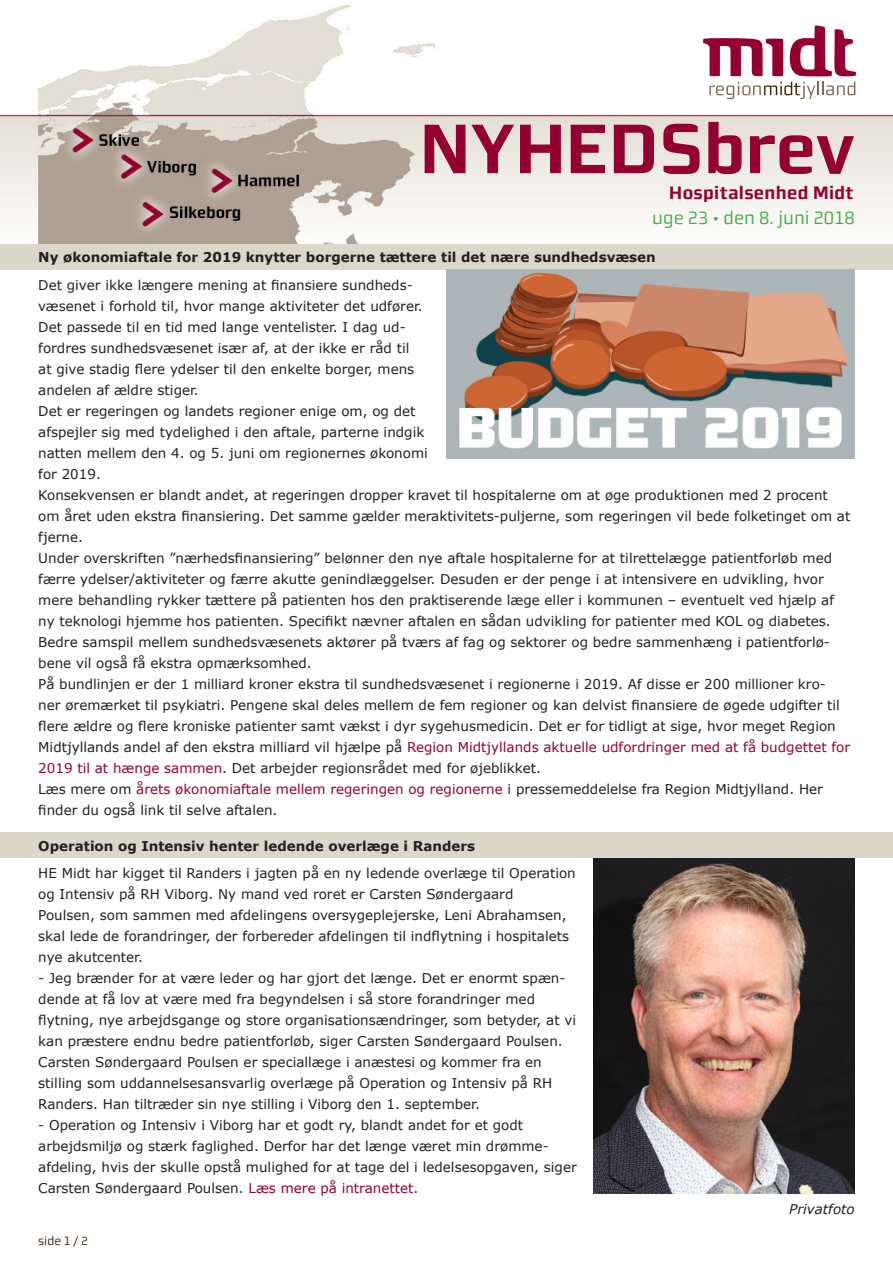
<style>
.page{position:relative;width:893px;height:1263px;background:#fff}
.page>*{position:absolute;margin:0;border:0;box-sizing:border-box;transform-origin:0 0}
.t1{font:700 70.05px "midtsans";color:#940130}
.t2{font:18px "midtsans";color:#40ae49}
.t3{font:700 18px "midtsans";letter-spacing:.02em;color:#940130}
.brod{font:13.5px/21px "Verdana";color:#231f20}
.overskrift{font:700 13.5px "Verdana";color:#231f20}
.billede{font:italic 13.5px "Verdana";color:#231f20}
.t4{font:12px "midtsans";color:#3d2408}
.s1{color:#940130}
</style>
<div class="page">
<img style="left:0;top:5px;width:893px;height:238px">
<svg style="left:703px;top:25px;width:153px;height:74px"></svg>
<div style="left:0;top:244px;width:893px;height:25px;background:#dcd8c9"></div>
<img style="left:446px;top:269px;width:409px;height:189px">
<img style="left:594px;top:858px;width:261px;height:335px">
<div style="left:0;top:832px;width:893px;height:26px;background:#dcd8c9"></div>
<h1 class="t1" style="left:420px;top:108px;width:436px">NYHEDSbrev</h1>
<h2 class="t3" style="left:669px;top:183px;width:186px">Hospitalsenhed Midt</h2>
<p class="t2" style="left:652px;top:208px;width:204px">uge 23 • den 8. juni 2018</p>
<p class="overskrift" style="left:38px;top:248px;width:619px">Ny økonomiaftale for 2019 knytter borgerne tættere til det nære sundhedsvæsen</p>
<p class="brod" style="left:38px;top:275px;width:386px">Det giver ikke længere mening at finansiere sundheds&shy;væsenet i forhold til, hvor mange aktiviteter det udfører.<br>Det passede til en tid med lange ventelister. I dag ud&shy;fordres sundhedsvæsenet især af, at der ikke er råd til at give stadig flere ydelser til den enkelte borger, mens andelen af ældre stiger.</p>
<p class="brod" style="left:38px;top:401px;width:391px">Det er regeringen og landets regioner enige om, og det afspejler sig med tydelighed i den aftale, parterne indgik natten mellem den 4. og 5. juni om regionernes økonomi for 2019.</p>
<p class="brod" style="left:38px;top:485px;width:814px">Konsekvensen er blandt andet, at regeringen dropper kravet til hospitalerne om at øge produktionen med 2 procent om året uden ekstra finansiering. Det samme gælder meraktivitets-puljerne, som regeringen vil bede folketinget om at fjerne.</p>
<p class="brod" style="left:38px;top:548px;width:797px">Under overskriften ”nærhedsfinansiering” belønner den nye aftale hospitalerne for at tilrettelægge patientforløb med færre ydelser/aktiviteter og færre akutte genindlæggelser. Desuden er der penge i at intensivere en udvikling, hvor mere behandling rykker tættere på patienten hos den praktiserende læge eller i kommunen – eventuelt ved hjælp af ny teknologi hjemme hos patienten. Specifikt nævner aftalen en sådan udvikling for patienter med KOL og diabetes.<br>Bedre samspil mellem sundhedsvæsenets aktører på tværs af fag og sektorer og bedre sammenhæng i patientforlø&shy;bene vil også få ekstra opmærksomhed.</p>
<p class="brod" style="left:38px;top:674px;width:813px">På bundlinjen er der 1 milliard kroner ekstra til sundhedsvæsenet i regionerne i 2019. Af disse er 200 millioner kro&shy;ner øremærket til psykiatri. Pengene skal deles mellem de fem regioner og kan delvist finansiere de øgede udgifter til flere ældre og flere kroniske patienter samt vækst i dyr sygehusmedicin. Det er for tidligt at sige, hvor meget Region Midtjyllands andel af den ekstra milliard vil hjælpe på <span class="s1">Region Midtjyllands aktuelle udfordringer med at få budgettet for 2019 til at hænge sammen</span>. Det arbejder regionsrådet med for øjeblikket.</p>
<p class="brod" style="left:38px;top:779px;width:786px">Læs mere om <span class="s1">årets økonomiaftale mellem regeringen og regionerne</span> i pressemeddelelse fra Region Midtjylland. Her finder du også link til selve aftalen.</p>
<p class="overskrift" style="left:38px;top:836px;width:438px">Operation og Intensiv henter ledende overlæge i Randers</p>
<p class="brod" style="left:38px;top:863px;width:539px">HE Midt har kigget til Randers i jagten på en ny ledende overlæge til Operation og Intensiv på RH Viborg. Ny mand ved roret er Carsten Søndergaard</p>
<p class="brod" style="left:38px;top:905px;width:532px">Poulsen, som sammen med afdelingens oversygeplejerske, Leni Abrahamsen, skal lede de forandringer, der forbereder afdelingen til indflytning i hospitalets nye akutcenter.</p>
<p class="brod" style="left:38px;top:968px;width:539px">- Jeg brænder for at være leder og har gjort det længe. Det er enormt spæn&shy;dende at få lov at være med fra begyndelsen i så store forandringer med flytning, nye arbejdsgange og store organisationsændringer, som betyder, at vi kan præstere endnu bedre patientforløb, siger Carsten Søndergaard Poulsen.</p>
<p class="brod" style="left:38px;top:1052px;width:516px">Carsten Søndergaard Poulsen er speciallæge i anæstesi og kommer fra en stilling som uddannelsesansvarlig overlæge på Operation og Intensiv på RH<br>Randers. Han tiltræder sin nye stilling i Viborg den 1. september.</p>
<p class="brod" style="left:38px;top:1115px;width:540px">- Operation og Intensiv i Viborg har et godt ry, blandt andet for et godt arbejdsmiljø og stærk faglighed. Derfor har det længe været min drømme&shy;afdeling, hvis der skulle opstå mulighed for at tage del i ledelsesopgaven, siger Carsten Søndergaard Poulsen. <span class="s1">Læs mere på intranettet.</span></p>
<p class="t4" style="left:38px;top:1234px;width:51px">side 1 / 2</p>
<p class="billede" style="left:789px;top:1200px;width:67px">Privatfoto</p>
</div>
